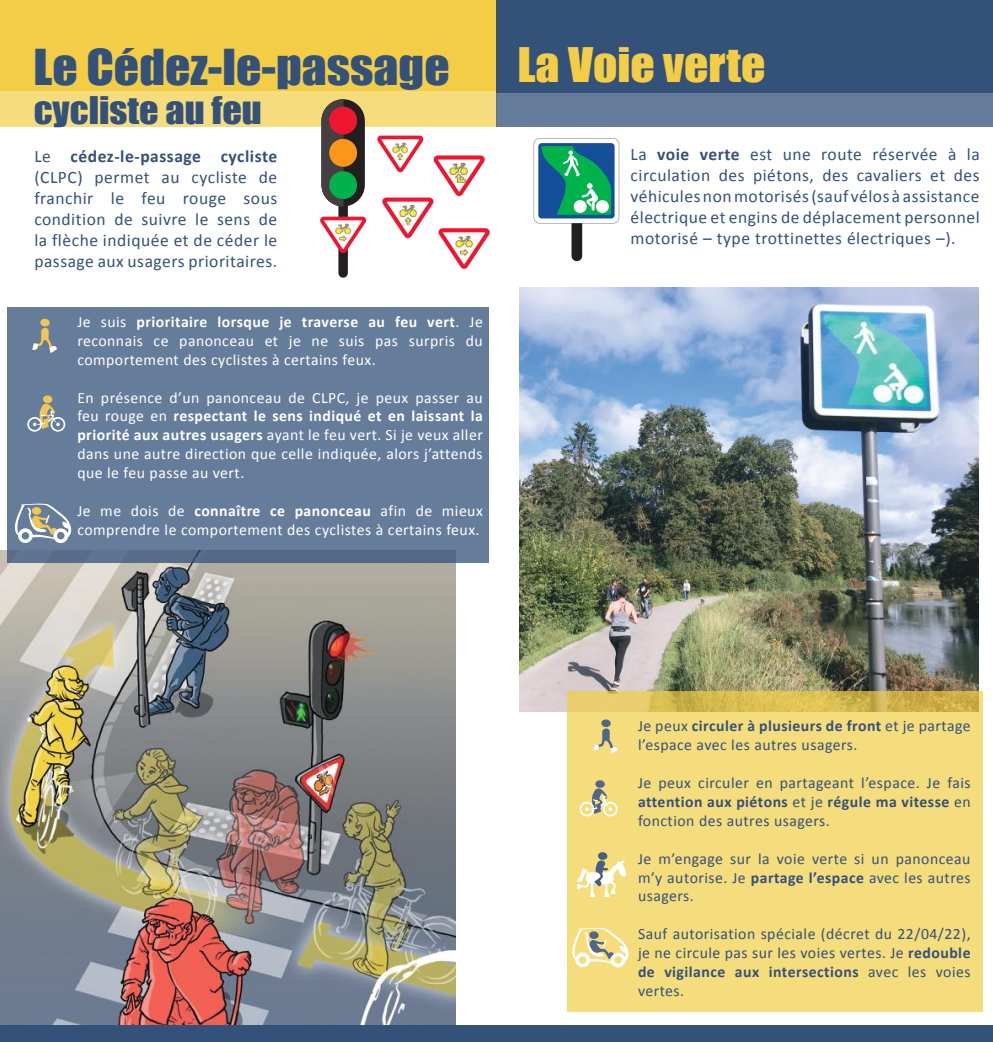
<style>
.page{position:relative;width:993px;height:1042px;background:#fff}
.page>*{position:absolute;margin:0;border:0;box-sizing:border-box;transform-origin:0 0}
.t1{font:45.5px "Impact";color:#34517a;scale:1.09 1}
.t2{font:43.75px "Impact";color:#f2cd45;scale:1.09 1}
.t3{font:35px "Impact";color:#34517a;scale:1.09 1}
.t4{font:17.5px/21px "Calibri";letter-spacing:.03em;color:#34517a;text-align:justify}
.t5{font:15.75px/18.9px "Calibri";letter-spacing:.03em;color:#fff;text-align:justify}
.t6{font:15.75px/18.9px "Calibri";letter-spacing:.03em;color:#34517a;text-align:justify}
.s1{font-weight:700}
</style>
<div class="page">
<img style="left:0;top:551px;width:455px;height:474px">
<div style="left:0;top:0;width:992px;height:91px;background:#f2cd45"></div>
<div style="left:0;top:90px;width:496px;height:37px;background:#f5dc7d"></div>
<svg style="left:320px;top:99px;width:170px;height:173px"></svg>
<div style="left:7px;top:308px;width:481px;height:255px;background:#667c9b"></div>
<svg style="left:32px;top:318px;width:25px;height:35px"></svg>
<svg style="left:27px;top:395px;width:38px;height:37px"></svg>
<svg style="left:14px;top:503px;width:57px;height:40px"></svg>
<div style="left:0;top:1025px;width:992px;height:17px;background:#34517a"></div>
<div style="left:496px;top:0;width:496px;height:92px;background:#34517a"></div>
<div style="left:496px;top:92px;width:496px;height:35px;background:#667c9b"></div>
<div style="left:571px;top:224px;width:11px;height:32px;background:#241f1f"></div>
<svg style="left:533px;top:138px;width:86px;height:85px"></svg>
<img style="left:519px;top:288px;width:458px;height:423px">
<div style="left:567px;top:691px;width:415px;height:321px;background:#f5dc7d"></div>
<svg style="left:593px;top:718px;width:24px;height:36px"></svg>
<svg style="left:579px;top:779px;width:38px;height:37px"></svg>
<svg style="left:571px;top:926px;width:57px;height:41px"></svg>
<svg style="left:575px;top:851px;width:52px;height:46px"></svg>
<h1 class="t1" style="left:34px;top:32px;width:383px">Le Cédez-le-passage</h1>
<h3 class="t3" style="left:34px;top:83px;width:211px">cycliste au feu</h3>
<p class="t4" style="left:34px;top:146px;width:244px">Le <span class="s1">cédez-le-passage cycliste </span>(CLPC) permet au cycliste de franchir le feu rouge sous condition de suivre le sens de la flèche indiquée et de céder le passage aux usagers prioritaires.</p>
<p class="t5" style="left:77px;top:312px;width:407px">Je suis <span class="s1">prioritaire lorsque je traverse au feu vert</span>. Je reconnais ce panonceau et je ne suis pas surpris du comportement des cyclistes à certains feux.</p>
<p class="t5" style="left:77px;top:388px;width:407px">En présence d’un panonceau de CLPC, je peux passer au feu rouge en <span class="s1">respectant le sens indiqué et en laissant la priorité aux autres usagers</span> ayant le feu vert. Si je veux aller dans une autre direction que celle indiquée, alors j’attends que le feu passe au vert.</p>
<p class="t5" style="left:77px;top:501px;width:407px">Je me dois de <span class="s1">connaître ce panonceau</span> afin de mieux comprendre le comportement des cyclistes à certains feux.</p>
<h2 class="t2" style="left:517px;top:31px;width:229px">La Voie verte</h2>
<p class="t4" style="left:630px;top:144px;width:350px">La <span class="s1">voie verte</span> est une route réservée à la circulation des piétons, des cavaliers et des véhicules non motorisés (sauf vélos à assistance électrique et engins de déplacement personnel motorisé – type trottinettes électriques –).</p>
<p class="t6" style="left:637px;top:716px;width:334px">Je peux <span class="s1">circuler à plusieurs de front</span> et je partage l’espace avec les autres usagers.</p>
<p class="t6" style="left:637px;top:773px;width:334px">Je peux circuler en partageant l’espace. Je fais <span class="s1">attention aux piétons</span> et je <span class="s1">régule ma vitesse</span> en fonction des autres usagers.</p>
<p class="t6" style="left:637px;top:849px;width:334px">Je m’engage sur la voie verte si un panonceau m’y autorise. Je <span class="s1">partage l’espace</span> avec les autres usagers.</p>
<p class="t6" style="left:637px;top:924px;width:334px">Sauf autorisation spéciale (décret du 22/04/22), je ne circule pas sur les voies vertes. Je <span class="s1">redouble de vigilance aux intersections</span> avec les voies vertes.</p>
</div>
